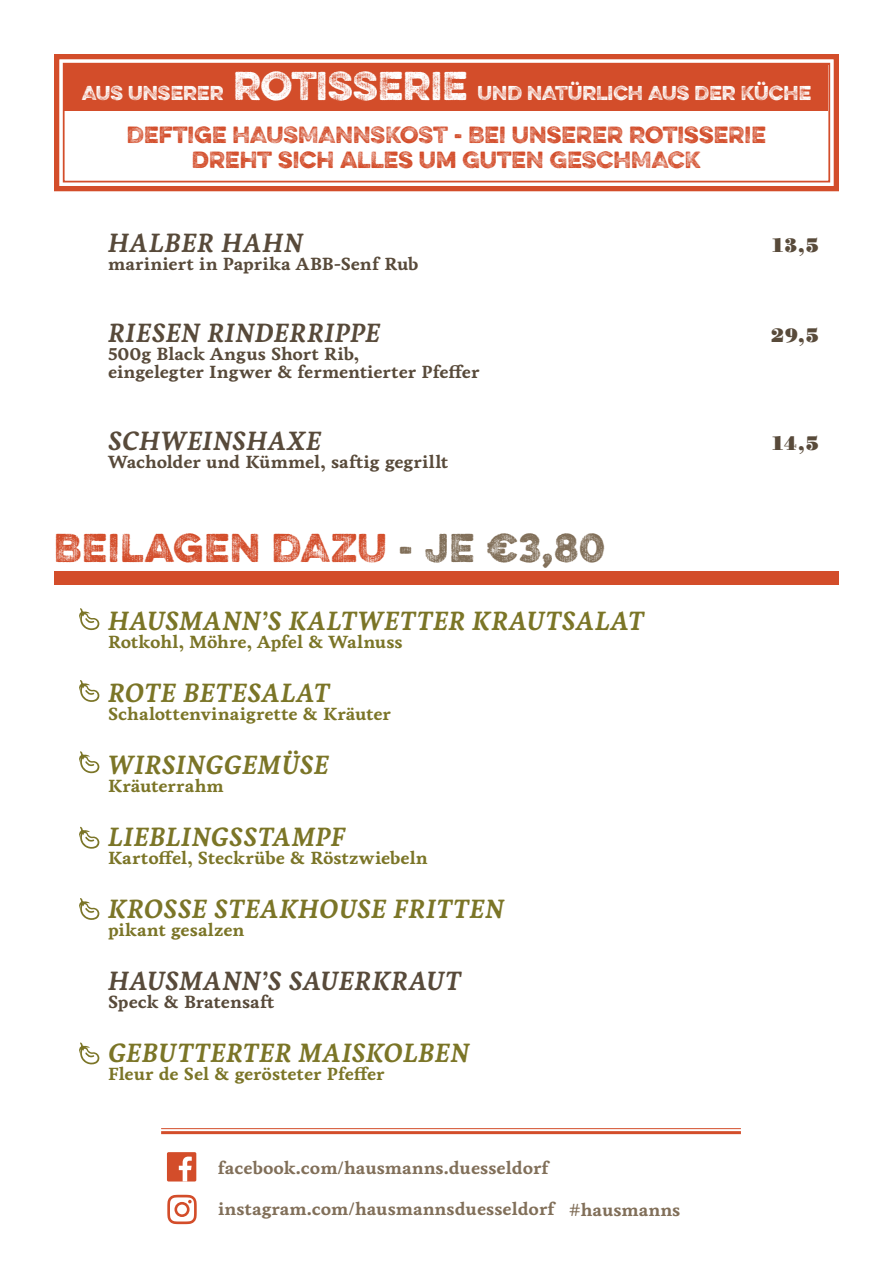
<style>
.page{position:relative;width:893px;height:1263px;background:#fff}
.page>*{position:absolute;margin:0;border:0;box-sizing:border-box;transform-origin:0 0}
.t1{font:300 36px "Eveleth";letter-spacing:.02em;color:#d34d2a}
.t2{font:italic 700 27px "Livory";letter-spacing:.01em;color:#7b7527}
.t3{font:italic 700 27px "Livory";letter-spacing:.01em;color:#584a3a}
.t4{font:italic 700 27px "Livory";letter-spacing:.035em;color:#584a3a}
.t5{font:300 21px/25.2px "Eveleth";color:#d34d2a;text-align:center}
.t6{font:800 19.5px "Bodoni";color:#584a3a}
.t7{font:700 18px "Livory";color:#7b7527}
.t8{font:700 18px/18px "Livory";color:#584a3a}
.t9{font:700 18px "Livory";color:#816f59}
.t10{font:300 18px "Eveleth";color:#fff}
.s1{font-size:36px}
.s2{color:#816f59}
</style>
<div class="page">
<div style="left:54px;top:571px;width:785px;height:14px;background:#d34d2a"></div>
<svg style="left:54px;top:54px;width:785px;height:138px"></svg>
<div style="left:63px;top:63px;width:767px;height:119px;border:2px solid #d34d2a"></div>
<div style="left:65px;top:64px;width:763px;height:47px;background:#d34d2a"></div>
<svg style="left:79px;top:608px;width:20px;height:22px"></svg>
<svg style="left:79px;top:680px;width:20px;height:22px"></svg>
<svg style="left:79px;top:751px;width:20px;height:22px"></svg>
<svg style="left:79px;top:826px;width:20px;height:23px"></svg>
<svg style="left:79px;top:898px;width:20px;height:22px"></svg>
<svg style="left:79px;top:1042px;width:20px;height:22px"></svg>
<div style="left:167px;top:1152px;width:29px;height:29px;background:#d34d2a;border-radius:2px"></div>
<svg style="left:179px;top:1156px;width:13px;height:25px"></svg>
<svg style="left:167px;top:1195px;width:30px;height:29px"></svg>
<hr style="left:161px;top:1131px;width:580px;height:3px;background:#d34d2a">
<hr style="left:161px;top:1128px;width:580px;height:1px;background:#d34d2a">
<p class="t10" style="left:82px;top:79px;width:731px">AUS UNSERER <span class="s1">ROTISSERIE</span> UND NATÜRLICH AUS DER KÜCHE</p>
<p class="t5" style="left:127px;top:121px;width:641px">DEFTIGE HAUSMANNSKOST - BEI UNSERER ROTISSERIE<br>DREHT SICH ALLES UM GUTEN GESCHMACK</p>
<h2 class="t4" style="left:108px;top:227px;width:197px">HALBER HAHN</h2>
<p class="t8" style="left:108px;top:255px;width:312px">mariniert in Paprika ABB-Senf Rub</p>
<h2 class="t3" style="left:108px;top:317px;width:274px">RIESEN RINDERRIPPE</h2>
<p class="t8" style="left:108px;top:345px;width:373px">500g Black Angus Short Rib,<br>eingelegter Ingwer &amp; fermentierter Pfeffer</p>
<h2 class="t3" style="left:108px;top:425px;width:215px">SCHWEINSHAXE</h2>
<p class="t8" style="left:108px;top:453px;width:342px">Wacholder und Kümmel, saftig gegrillt</p>
<h1 class="t1" style="left:54px;top:521px;width:553px">BEILAGEN DAZU <span class="s2">- JE €3,80</span></h1>
<h2 class="t2" style="left:108px;top:605px;width:538px">HAUSMANN’S KALTWETTER KRAUTSALAT</h2>
<p class="t7" style="left:108px;top:631px;width:296px">Rotkohl, Möhre, Apfel &amp; Walnuss</p>
<h2 class="t2" style="left:108px;top:677px;width:223px">ROTE BETESALAT</h2>
<p class="t7" style="left:108px;top:703px;width:285px">Schalottenvinaigrette &amp; Kräuter</p>
<h2 class="t2" style="left:108px;top:749px;width:223px">WIRSINGGEMÜSE</h2>
<p class="t7" style="left:108px;top:775px;width:117px">Kräuterrahm</p>
<h2 class="t2" style="left:108px;top:821px;width:239px">LIEBLINGSSTAMPF</h2>
<p class="t7" style="left:108px;top:847px;width:321px">Kartoffel, Steckrübe &amp; Röstzwiebeln</p>
<h2 class="t2" style="left:108px;top:893px;width:398px">KROSSE STEAKHOUSE FRITTEN</h2>
<p class="t7" style="left:108px;top:919px;width:138px">pikant gesalzen</p>
<h2 class="t3" style="left:108px;top:965px;width:355px">HAUSMANN’S SAUERKRAUT</h2>
<p class="t8" style="left:108px;top:993px;width:168px">Speck &amp; Bratensaft</p>
<h2 class="t2" style="left:108px;top:1037px;width:363px">GEBUTTERTER MAISKOLBEN</h2>
<p class="t7" style="left:108px;top:1063px;width:278px">Fleur de Sel &amp; gerösteter Pfeffer</p>
<p class="t9" style="left:218px;top:1157px;width:332px">facebook.com/hausmanns.duesseldorf</p>
<p class="t9" style="left:218px;top:1198px;width:464px">instagram.com/hausmannsduesseldorf #hausmanns</p>
<p class="t6" style="left:771px;top:235px;width:49px">13,5</p>
<p class="t6" style="left:771px;top:325px;width:50px">29,5</p>
<p class="t6" style="left:771px;top:433px;width:49px">14,5</p>
</div>
